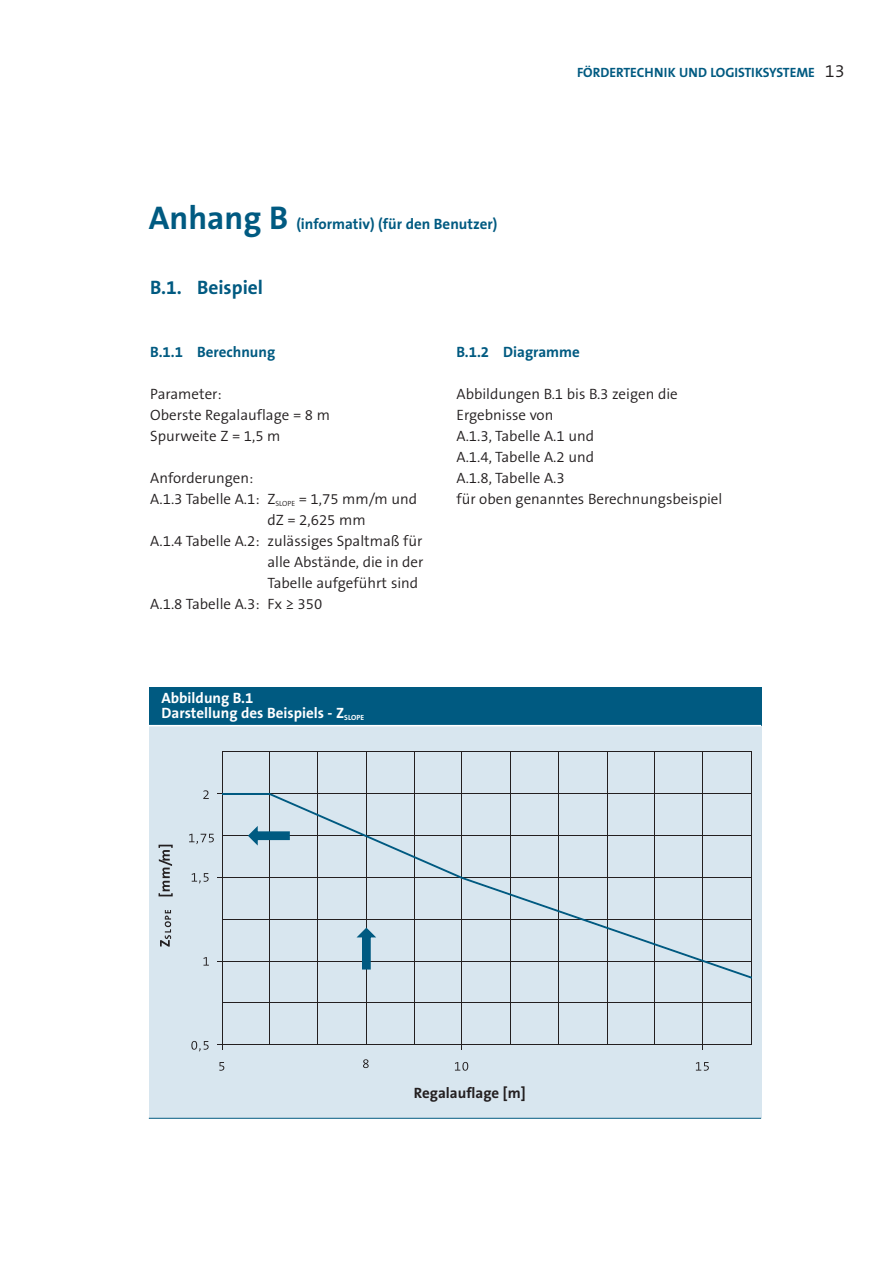
<style>
.page{position:relative;width:893px;height:1263px;background:#fff}
.page>*{position:absolute;margin:0;border:0;box-sizing:border-box;transform-origin:0 0}
.t1{font:700 19.5px "The Sans B7";color:#005a81}
.t2{font:300 15px/21px "The Sans B4";color:#231f20}
.t3{font:700 15px "The Sans B7";color:#005a81}
.t4{font:700 15px/15px "The Sans B7";color:#fff}
.t5{font:700 15px "The Sans B7";color:#231f20}
.t6{font:700 13.5px "The Sans B7";color:#005a81}
.s1{font-size:33px}
.s2{font-family:"The Sans B4";font-weight:300;font-size:18px;color:#231f20}
</style>
<div class="page">
<div style="left:149px;top:726px;width:612px;height:392px;background:#d8e6ef"></div>
<div style="left:149px;top:687px;width:612px;height:38px;background:#005a81"></div>
<hr style="left:149px;top:1118px;width:612px;height:1px;background:#005a81">
<hr style="left:222px;top:1002px;width:529px;height:1px;background:#231f20">
<hr style="left:269px;top:752px;width:1px;height:293px;background:#231f20">
<hr style="left:318px;top:752px;width:1px;height:293px;background:#231f20">
<hr style="left:366px;top:752px;width:1px;height:293px;background:#231f20">
<hr style="left:415px;top:752px;width:1px;height:293px;background:#231f20">
<hr style="left:510px;top:752px;width:1px;height:293px;background:#231f20">
<hr style="left:559px;top:752px;width:1px;height:293px;background:#231f20">
<hr style="left:607px;top:752px;width:1px;height:293px;background:#231f20">
<hr style="left:654px;top:752px;width:1px;height:293px;background:#231f20">
<hr style="left:462px;top:752px;width:1px;height:293px;background:#231f20">
<hr style="left:703px;top:752px;width:1px;height:293px;background:#231f20">
<hr style="left:222px;top:752px;width:529px;height:1px;background:#231f20">
<hr style="left:751px;top:752px;width:1px;height:293px;background:#231f20">
<hr style="left:222px;top:752px;width:1px;height:293px;background:#231f20">
<hr style="left:222px;top:1044px;width:529px;height:1px;background:#231f20">
<svg style="left:191px;top:1041px;width:18px;height:10px"></svg>
<svg style="left:219px;top:1062px;width:5px;height:9px"></svg>
<svg style="left:455px;top:1062px;width:13px;height:9px"></svg>
<svg style="left:696px;top:1062px;width:13px;height:9px"></svg>
<svg style="left:160px;top:910px;width:11px;height:36px"></svg>
<svg style="left:159px;top:845px;width:14px;height:51px"></svg>
<svg style="left:363px;top:1059px;width:6px;height:9px"></svg>
<svg style="left:189px;top:790px;width:562px;height:188px"></svg>
<hr style="left:222px;top:793px;width:47px;height:1px;background:#005a81">
<p class="t3" style="left:149px;top:216px;width:350px"><span class="s1">Anhang B</span> (informativ) (für den Benutzer)</p>
<h1 class="t1" style="left:150px;top:277px;width:114px">B.1. Beispiel</h1>
<p class="t6" style="left:577px;top:65px;width:269px">FÖRDERTECHNIK UND LOGISTIKSYSTEME <span class="s2">13</span></p>
<p class="t3" style="left:150px;top:344px;width:126px">B.1.1 Berechnung</p>
<p class="t2" style="left:150px;top:384px;width:181px">Parameter:<br>Oberste Regalauflage = 8 m<br>Spurweite Z = 1,5 m</p>
<p class="t2" style="left:150px;top:468px;width:105px">Anforderungen:</p>
<p class="t2" style="left:150px;top:489px;width:268px">A.1.3 Tabelle A.1: Z<sub>SLOPE</sub> = 1,75 mm/m und</p>
<p class="t2" style="left:267px;top:510px;width:100px">dZ = 2,625 mm</p>
<p class="t2" style="left:150px;top:531px;width:274px">A.1.4 Tabelle A.2: zulässiges Spaltmaß für</p>
<p class="t2" style="left:267px;top:552px;width:158px">alle Abstände, die in der</p>
<p class="t2" style="left:267px;top:573px;width:152px">Tabelle aufgeführt sind</p>
<p class="t2" style="left:150px;top:594px;width:173px">A.1.8 Tabelle A.3: Fx ≥ 350</p>
<p class="t4" style="left:161px;top:690px;width:204px">Abbildung B.1<br>Darstellung des Beispiels - Z<sub>SLOPE</sub></p>
<p class="t3" style="left:456px;top:344px;width:125px">B.1.2 Diagramme</p>
<p class="t2" style="left:456px;top:384px;width:267px">Abbildungen B.1 bis B.3 zeigen die<br>Ergebnisse von<br>A.1.3, Tabelle A.1 und<br>A.1.4, Tabelle A.2 und<br>A.1.8, Tabelle A.3<br>für oben genanntes Berechnungsbeispiel</p>
<p class="t5" style="left:414px;top:1085px;width:113px">Regalauflage [m]</p>
</div>
